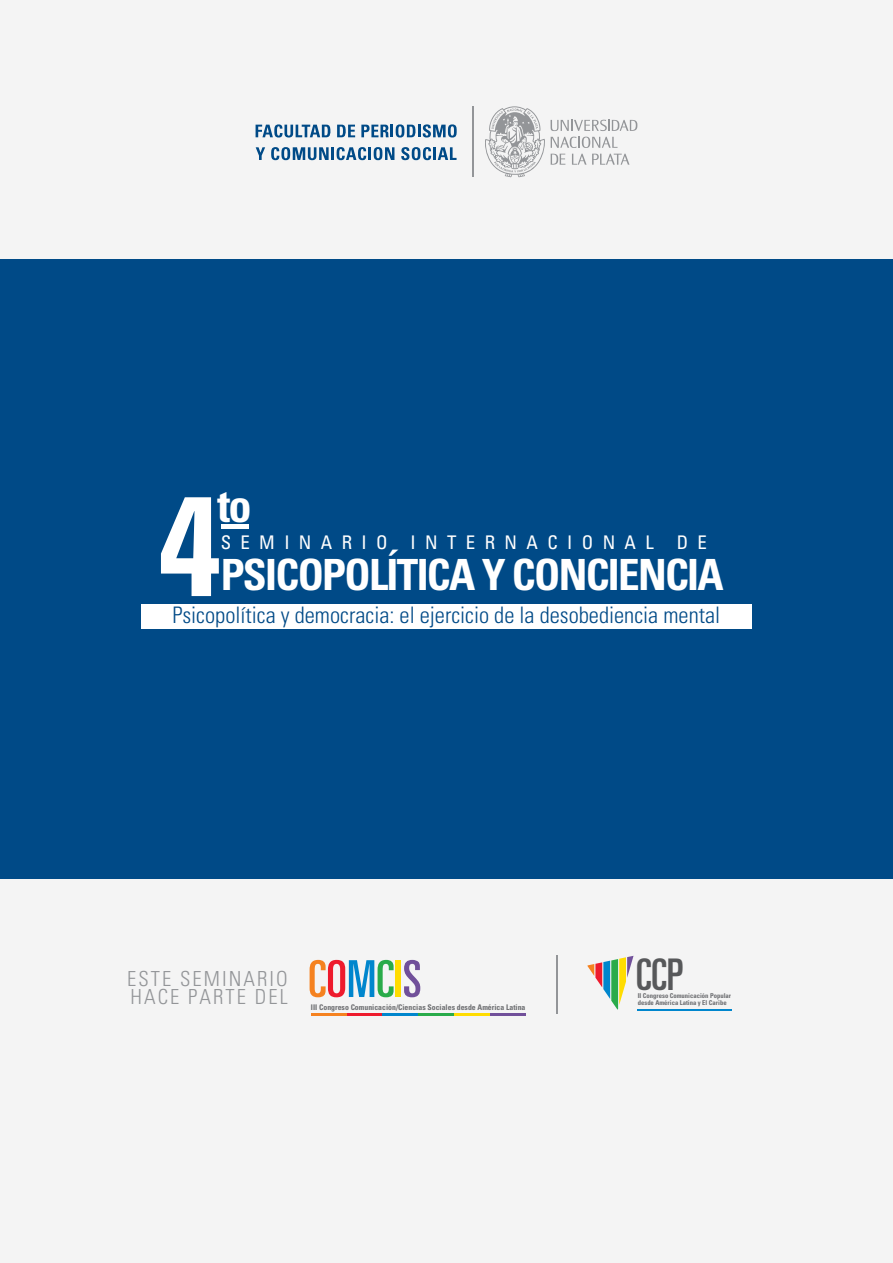
<style>
.page{position:relative;width:893px;height:1263px;background:#f4f4f4}
.page>*{position:absolute;margin:0;border:0;box-sizing:border-box;transform-origin:0 0}
.t1{font:700 condensed 141.45px "Univers LT Std";color:#fff}
.t2{font:ultra-condensed 51px "Univers LT Std";color:#f58220}
.t3{font:700 condensed 46.35px "Univers LT Std";color:#fff}
.t4{font:ultra-condensed 43.65px "Univers LT Std";color:#57585a}
.t5{font:700 condensed 43.05px "Univers LT Std";letter-spacing:-.04em;color:#fff}
.t6{font:300 condensed 22.8px "Univers LT Std";color:#004a87}
.t7{font:300 condensed 20.7px/18.1px "Univers LT Std";letter-spacing:.1em;color:#939598}
.t8{font:condensed 18.75px "Univers LT Std";letter-spacing:.5em;color:#fff}
.t9{font:700 condensed 7.8px "Univers LT Std";color:#6c6d70}
.t10{font:700 condensed 6.6px/6.9px "Univers LT Std";color:#6c6d70}
.s1{color:#ee1b2d}
.s2{color:#0086cd}
.s3{color:#29ab4a}
.s4{color:#ffdc01}
.s5{color:#71509a}
</style>
<div class="page">
<div style="left:0;top:259px;width:893px;height:620px;background:#004a87"></div>
<div style="left:141px;top:604px;width:611px;height:25px;background:#fff"></div>
<hr style="left:221px;top:525px;width:27px;height:4px;background:#fff">
<hr style="left:472px;top:106px;width:2px;height:71px;background:#939598">
<svg style="left:551px;top:120px;width:86px;height:11px"></svg>
<svg style="left:551px;top:137px;width:66px;height:11px"></svg>
<svg style="left:551px;top:154px;width:14px;height:11px"></svg>
<svg style="left:572px;top:154px;width:57px;height:11px"></svg>
<svg style="left:485px;top:106px;width:60px;height:71px"></svg>
<svg style="left:256px;top:124px;width:75px;height:14px"></svg>
<svg style="left:337px;top:125px;width:18px;height:12px"></svg>
<svg style="left:361px;top:124px;width:96px;height:14px"></svg>
<svg style="left:256px;top:147px;width:9px;height:13px"></svg>
<svg style="left:271px;top:147px;width:123px;height:13px"></svg>
<svg style="left:401px;top:147px;width:56px;height:13px"></svg>
<hr style="left:311px;top:1013px;width:36px;height:3px;background:#f58220">
<hr style="left:347px;top:1013px;width:35px;height:3px;background:#ee1b2d">
<hr style="left:418px;top:1013px;width:36px;height:3px;background:#29ab4a">
<hr style="left:383px;top:1013px;width:35px;height:3px;background:#0086cd">
<hr style="left:454px;top:1013px;width:36px;height:3px;background:#ffdc01">
<hr style="left:490px;top:1013px;width:36px;height:3px;background:#71509a">
<hr style="left:637px;top:1009px;width:95px;height:2px;background:#0086cd">
<svg style="left:587px;top:956px;width:46px;height:53px"></svg>
<hr style="left:556px;top:955px;width:1px;height:58px;background:#939598">
<h3 class="t3" style="left:217px;top:477px;width:36px">to</h3>
<h1 class="t1" style="left:158px;top:459px;width:64px">4</h1>
<p class="t6" style="left:172px;top:601px;width:549px">Psicopolítica y democracia: el ejercicio de la desobediencia mental</p>
<p class="t8" style="left:221px;top:530px;width:488px">SEMINARIO INTERNACIONAL DE</p>
<h3 class="t5" style="left:221px;top:548px;width:505px">PSICOPOLÍTICA Y CONCIENCIA</h3>
<p class="t7" style="left:127px;top:969px;width:162px">ESTE SEMINARIO<br>HACE PARTE DEL</p>
<h2 class="t2" style="left:308px;top:950px;width:115px">C<span class="s1">O</span><span class="s2">M</span><span class="s3">C</span><span class="s4">I</span><span class="s5">S</span></h2>
<p class="t9" style="left:311px;top:1003px;width:216px">III Congreso Comunicación/Ciencias Sociales desde América Latina</p>
<h3 class="t4" style="left:636px;top:949px;width:49px">CCP</h3>
<p class="t10" style="left:638px;top:993px;width:95px">II Congreso Comunicación Popular desde América Latina y El Caribe</p>
</div>
